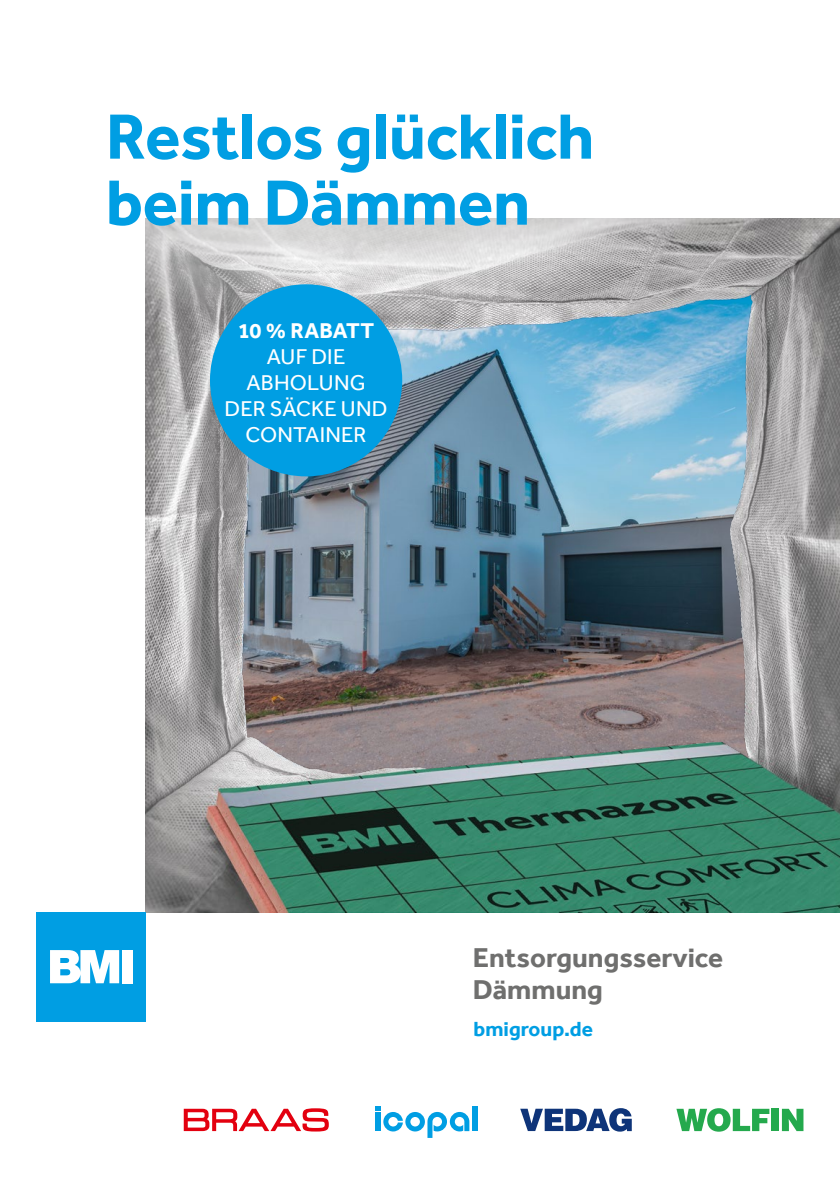
<style>
.page{position:relative;width:840px;height:1191px;background:#fff}
.page>*{position:absolute;margin:0;border:0;box-sizing:border-box;transform-origin:0 0}
.t1{font:700 66px/66px "Effra";letter-spacing:-.005em;color:#009ee3}
.t2{font:700 28px/32px "Effra";color:#6f6f6e}
.t3{font:22px/26px "Effra";letter-spacing:.01em;color:#fff;text-align:center}
.t4{font:700 22px "Effra";color:#fff}
.t5{font:700 21px "Effra";color:#009ee3}
</style>
<div class="page">
<img style="left:146px;top:219px;width:693px;height:693px">
<svg style="left:145px;top:218px;width:582px;height:102px;background:#bfc1c2"></svg>
<div style="left:210px;top:284px;width:192px;height:192px;background:#009ee3;border-radius:50%"></div>
<div style="left:36px;top:912px;width:110px;height:109px;background:#009ee3"></div>
<svg style="left:50px;top:950px;width:69px;height:33px;background:#d1edf9"></svg>
<div style="left:122px;top:950px;width:10px;height:33px;background:#fff"></div>
<div style="left:472px;top:1106px;width:5px;height:25px;background:#009ee3"></div>
<svg style="left:375px;top:1106px;width:94px;height:32px"></svg>
<svg style="left:520px;top:1108px;width:111px;height:23px"></svg>
<svg style="left:676px;top:1108px;width:93px;height:23px"></svg>
<div style="left:771px;top:1108px;width:7px;height:23px;background:#24a94d"></div>
<svg style="left:781px;top:1108px;width:22px;height:23px"></svg>
<svg style="left:184px;top:1108px;width:144px;height:23px"></svg>
<h1 class="t1" style="left:106px;top:103px;width:489px">Restlos glücklich beim Dämmen</h1>
<p class="t4" style="left:238px;top:317px;width:137px">10 % RABATT</p>
<p class="t3" style="left:224px;top:343px;width:164px">AUF DIE<br>ABHOLUNG<br>DER SÄCKE UND<br>CONTAINER</p>
<p class="t2" style="left:472px;top:941px;width:252px">Entsorgungsservice<br>Dämmung</p>
<p class="t5" style="left:473px;top:1016px;width:121px">bmigroup.de</p>
</div>
